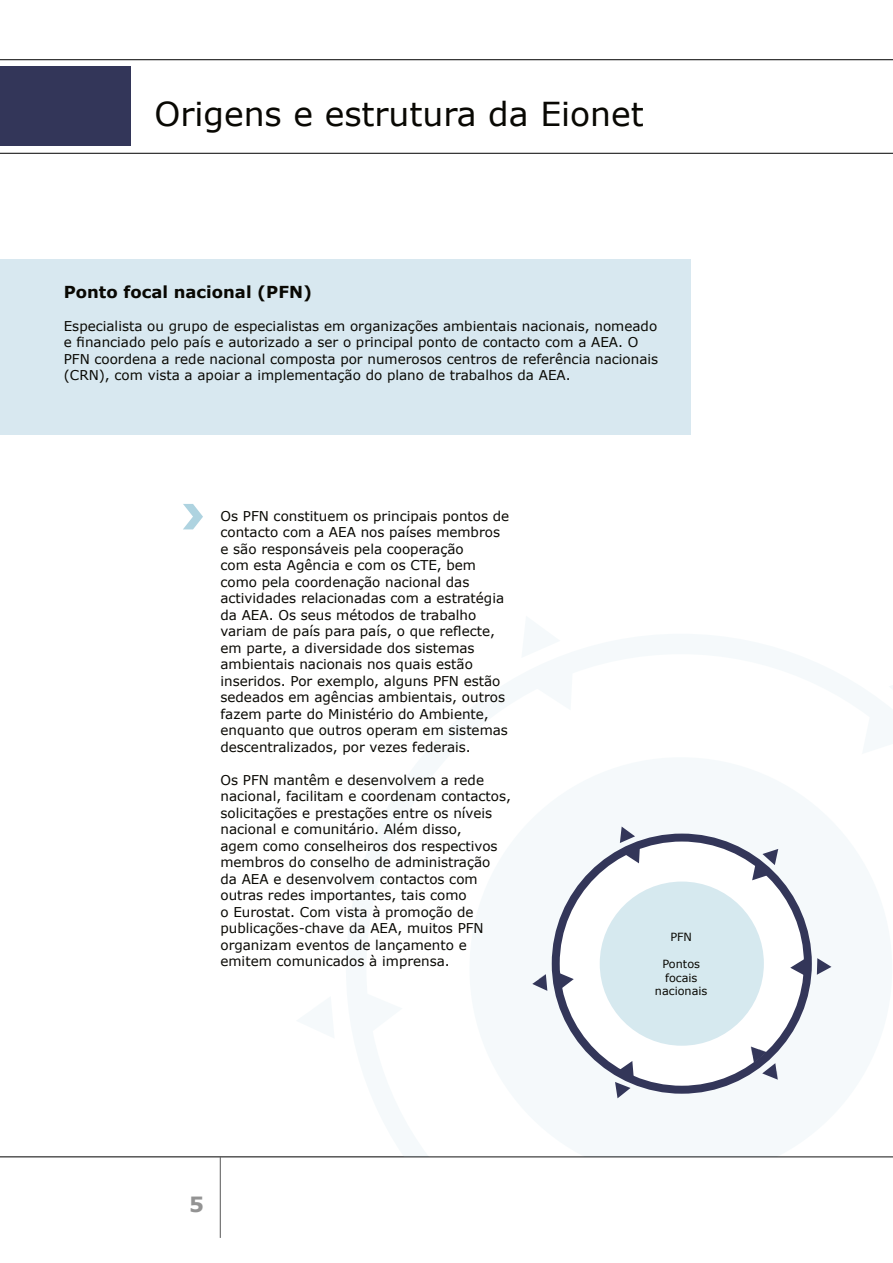
<style>
.page{position:relative;width:893px;height:1263px;background:#fff}
.page>*{position:absolute;margin:0;border:0;box-sizing:border-box;transform-origin:0 0}
.Page_Title{font:33px "Verdana";color:#090803}
.t1{font:700 21px "Verdana";color:#939393}
.SubTitle{font:700 16.5px "Verdana";color:#090803}
.Text{font:13.5px/16.5px "Verdana";color:#090803}
.t2{font:11.25px/13.5px "Verdana";color:#090803;text-align:center}
</style>
<div class="page">
<hr style="left:0;top:1156px;width:893px;height:1px;background:#000">
<hr style="left:220px;top:1157px;width:1px;height:81px;background:#565656">
<svg style="left:469px;top:840px;width:423px;height:317px;fill:#f5f9fb"></svg>
<div style="left:0;top:259px;width:690px;height:176px;background:#d8e8f0"></div>
<svg style="left:183px;top:504px;width:20px;height:25px"></svg>
<div style="left:556px;top:837px;width:252px;height:253px;background:#fff;border-radius:50%"></div>
<div style="left:552px;top:833px;width:260px;height:261px;border:8px solid #333659;border-radius:50%"></div>
<div style="left:600px;top:881px;width:164px;height:165px;background:#d6e9ef;border-radius:50%"></div>
<svg style="left:620px;top:826px;width:20px;height:37px"></svg>
<svg style="left:752px;top:849px;width:26px;height:31px"></svg>
<svg style="left:532px;top:974px;width:15px;height:17px"></svg>
<svg style="left:558px;top:973px;width:16px;height:16px"></svg>
<svg style="left:751px;top:1046px;width:27px;height:33px"></svg>
<svg style="left:615px;top:1061px;width:19px;height:37px"></svg>
<svg style="left:817px;top:958px;width:14px;height:17px"></svg>
<svg style="left:790px;top:959px;width:15px;height:16px"></svg>
<hr style="left:0;top:153px;width:893px;height:1px;background:#000">
<hr style="left:0;top:59px;width:893px;height:1px;background:#000">
<div style="left:0;top:67px;width:131px;height:79px;background:#333659"></div>
<p class="Page_Title" style="left:154px;top:93px;width:491px">Origens e estrutura da Eionet</p>
<p class="SubTitle" style="left:64px;top:281px;width:250px">Ponto focal nacional (PFN)</p>
<p class="Text" style="left:64px;top:317px;width:596px">Especialista ou grupo de especialistas em organizações ambientais nacionais, nomeado e financiado pelo país e autorizado a ser o principal ponto de contacto com a AEA. O PFN coordena a rede nacional composta por numerosos centros de referência nacionais (CRN), com vista a apoiar a implementação do plano de trabalhos da AEA.</p>
<p class="Text" style="left:220px;top:507px;width:290px">Os PFN constituem os principais pontos de contacto com a AEA nos países membros e são responsáveis pela cooperação<br>com esta Agência e com os CTE, bem como pela coordenação nacional das actividades relacionadas com a estratégia da AEA. Os seus métodos de trabalho variam de país para país, o que reflecte, em parte, a diversidade dos sistemas ambientais nacionais nos quais estão inseridos. Por exemplo, alguns PFN estão sedeados em agências ambientais, outros fazem parte do Ministério do Ambiente, enquanto que outros operam em sistemas descentralizados, por vezes federais.</p>
<p class="Text" style="left:220px;top:771px;width:292px">Os PFN mantêm e desenvolvem a rede nacional, facilitam e coordenam contactos, solicitações e prestações entre os níveis nacional e comunitário. Além disso,<br>agem como conselheiros dos respectivos membros do conselho de administração<br>da AEA e desenvolvem contactos com outras redes importantes, tais como<br>o Eurostat. Com vista à promoção de publicações-chave da AEA, muitos PFN organizam eventos de lançamento e emitem comunicados à imprensa.</p>
<h2 class="t1" style="left:189px;top:1191px;width:16px">5</h2>
<p class="t2" style="left:670px;top:930px;width:23px">PFN</p>
<p class="t2" style="left:655px;top:957px;width:54px">Pontos focais nacionais</p>
</div>
